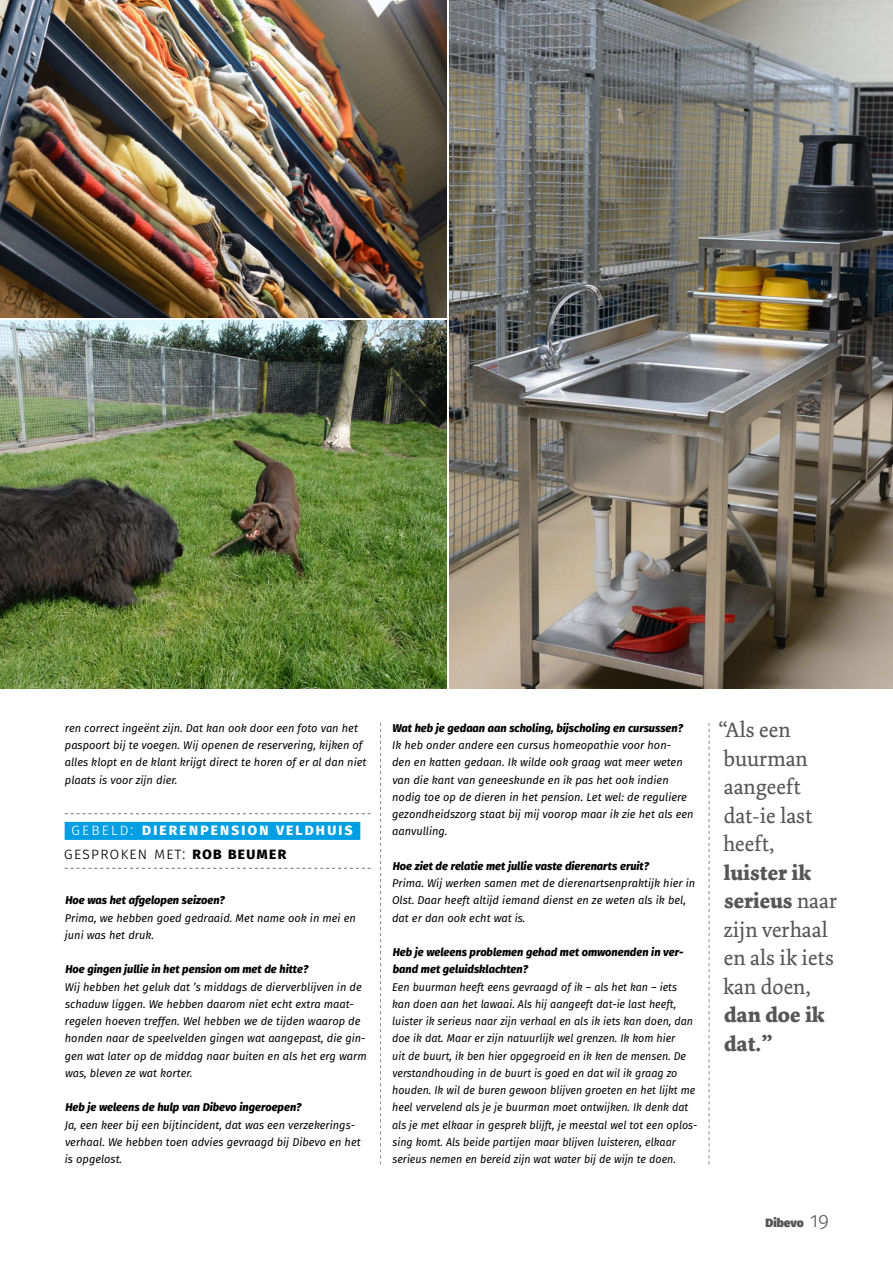
<style>
.page{position:relative;width:893px;height:1263px;background:#fff}
.page>*{position:absolute;margin:0;border:0;box-sizing:border-box;transform-origin:0 0}
.streamer{font:21.75px/28.5px "Dolly Pro";color:#565656}
.platte_tekst{font:700 16.5px/24px "Fira Sans";letter-spacing:.1em;color:#fdfdfd}
.t1{font:900 12px "Fira Sans";color:#565656}
.platte_tekst-2{font:italic 11.25px/17.2px "Fira Sans";color:#000}
.platte_tekst-3{font:italic 11.25px/17.2px "Fira Sans";color:#000;scale:.95 1}
.platte_tekst-4{font:italic 800 11.25px/17.2px "Fira Sans";color:#000}
.s1{font-weight:300}
.s2{font-weight:300;color:#000}
.s3{color:#000}
.s4{font-weight:700}
.s5{font-weight:300;font-size:21px}
</style>
<div class="page">
<svg style="left:65px;top:813px;width:306px;height:1px"></svg>
<div style="left:65px;top:822px;width:295px;height:18px;background:#009ee3"></div>
<svg style="left:65px;top:868px;width:306px;height:1px"></svg>
<svg style="left:380px;top:723px;width:1px;height:441px"></svg>
<svg style="left:709px;top:723px;width:1px;height:441px"></svg>
<img style="left:0;top:0;width:446px;height:317px">
<img style="left:0;top:321px;width:446px;height:368px">
<img style="left:450px;top:0;width:443px;height:689px">
<p class="platte_tekst-2" style="left:65px;top:719px;width:303px">ren correct ingeënt zijn. Dat kan ook door een foto van het paspoort bij te voegen. Wij openen de reservering, kijken of alles klopt en de klant krijgt direct te horen of er al dan niet plaats is voor zijn dier.</p>
<p class="platte_tekst" style="left:64px;top:816px;width:291px;text-indent:7px"><span class="s1">Gebeld:</span> Dierenpension Veldhuis<br><span class="s2">Gesproken met:</span> <span class="s3">Rob Beumer</span></p>
<p class="platte_tekst-4" style="left:65px;top:891px;width:161px">Hoe was het afgelopen seizoen?</p>
<p class="platte_tekst-2" style="left:65px;top:909px;width:293px">Prima, we hebben goed gedraaid. Met name ook in mei en juni was het druk.</p>
<p class="platte_tekst-4" style="left:65px;top:960px;width:244px">Hoe gingen jullie in het pension om met de hitte?</p>
<p class="platte_tekst-2" style="left:65px;top:978px;width:303px">Wij hebben het geluk dat ’s middags de dierverblijven in de schaduw liggen. We hebben daarom niet echt extra maat&shy;regelen hoeven treffen. Wel hebben we de tijden waarop de honden naar de speelvelden gingen wat aangepast, die gin&shy;gen wat later op de middag naar buiten en als het erg warm was, bleven ze wat korter.</p>
<p class="platte_tekst-4" style="left:65px;top:1098px;width:238px">Heb je weleens de hulp van Dibevo ingeroepen?</p>
<p class="platte_tekst-2" style="left:65px;top:1116px;width:297px">Ja, een keer bij een bijtincident, dat was een verzekerings&shy;verhaal. We hebben toen advies gevraagd bij Dibevo en het is opgelost.</p>
<p class="platte_tekst-4" style="left:393px;top:718px;width:292px">Wat heb je gedaan aan scholing, bijscholing en cursussen?</p>
<p class="platte_tekst-2" style="left:392px;top:736px;width:303px">Ik heb onder andere een cursus homeopathie voor hon-<br>den en katten gedaan. Ik wilde ook graag wat meer weten van die kant van geneeskunde en ik pas het ook indien nodig toe op de dieren in het pension. Let wel: de reguliere gezondheidszorg staat bij mij voorop maar ik zie het als een aanvulling.</p>
<p class="platte_tekst-4" style="left:393px;top:856px;width:258px">Hoe ziet de relatie met jullie vaste dierenarts eruit?</p>
<p class="platte_tekst-2" style="left:392px;top:874px;width:305px">Prima. Wij werken samen met de dierenartsenpraktijk hier in<br>Olst. Daar heeft altijd iemand dienst en ze weten als ik bel, dat er dan ook echt wat is.</p>
<p class="platte_tekst-4" style="left:393px;top:943px;width:292px">Heb je weleens problemen gehad met omwonenden in ver&shy;band met geluidsklachten?</p>
<p class="platte_tekst-3" style="left:392px;top:978px;width:323px">Een buurman heeft eens gevraagd of ik – als het kan – iets kan doen aan het lawaai. Als hij aangeeft dat-ie last heeft, luister ik serieus naar zijn verhaal en als ik iets kan doen, dan doe ik dat. Maar er zijn natuurlijk wel grenzen. Ik kom hier<br>uit de buurt, ik ben hier opgegroeid en ik ken de mensen. De verstandhouding in de buurt is goed en dat wil ik graag zo houden. Ik wil de buren gewoon blijven groeten en het lijkt me heel vervelend als je je buurman moet ontwijken. Ik denk dat als je met elkaar in gesprek blijft, je meestal wel tot een oplos&shy;sing komt. Als beide partijen maar blijven luisteren, elkaar serieus nemen en bereid zijn wat water bij de wijn te doen.</p>
<p class="streamer" style="left:719px;top:716px;width:120px">“Als een buurman aangeeft dat-ie last heeft, <span class="s4">luister ik serieus</span> naar zijn verhaal en als ik iets kan doen, <span class="s4">dan doe ik dat.”</span></p>
<p class="t1" style="left:765px;top:1212px;width:65px">Dibevo <span class="s5">19</span></p>
</div>
